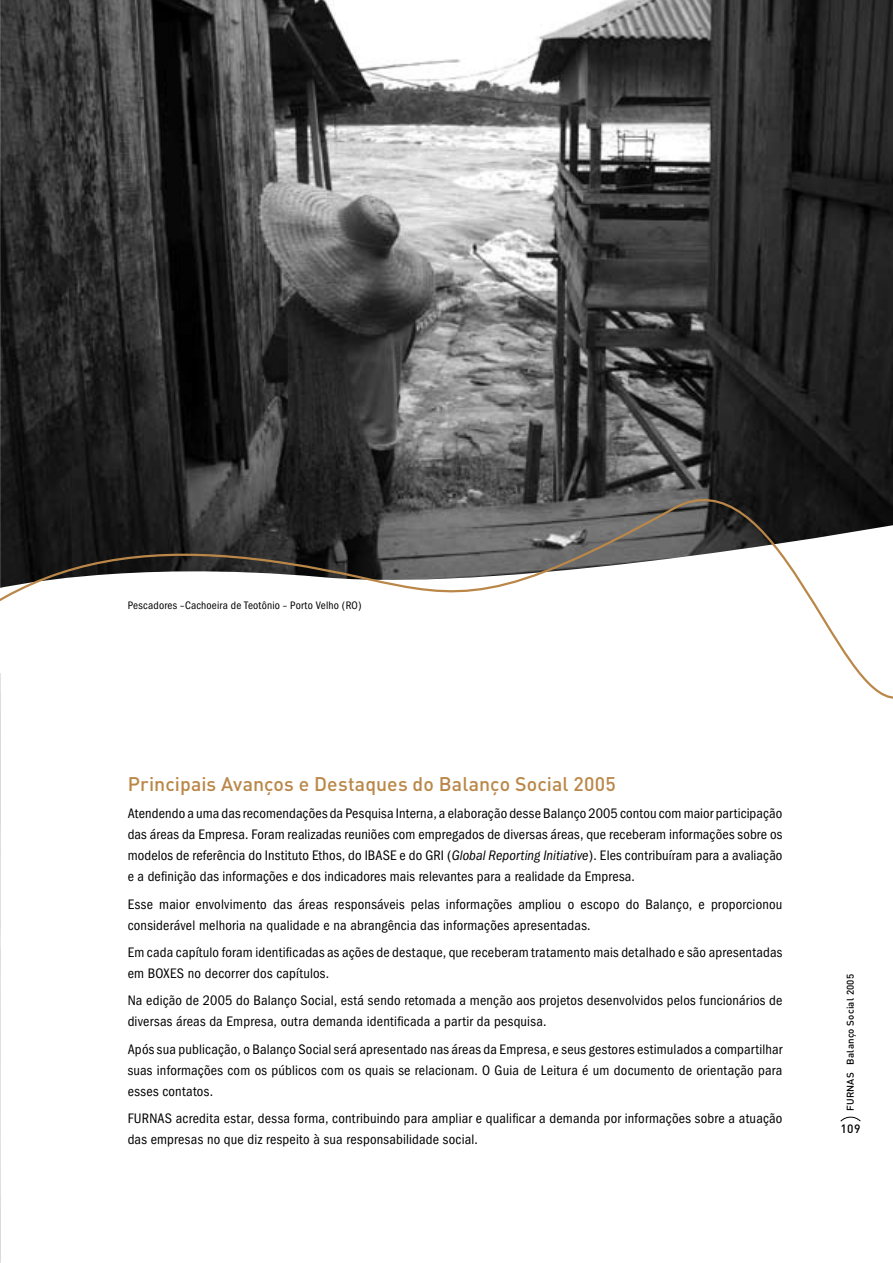
<style>
.page{position:relative;width:893px;height:1263px;background:#fff}
.page>*{position:absolute;margin:0;border:0;box-sizing:border-box;transform-origin:0 0}
.t1{font:500 19.5px "DIN";letter-spacing:.005em;color:#ba8748}
.t2{font:condensed 14.25px/21px "Franklin Gothic";letter-spacing:.015em;color:#000}
.t3{font:500 12px "DIN";color:#000}
.t4{font:condensed 11.25px "Franklin Gothic";letter-spacing:.015em;color:#000}
.t5{font:500 9.75px "DIN";letter-spacing:.02em;color:#000}
.s1{font-style:italic}
</style>
<div class="page">
<svg style="left:840px;top:1116px;width:21px;height:6px"></svg>
<img style="left:0;top:838px;width:1px;height:425px">
<img style="left:0;top:0;width:893px;height:449px">
<svg style="left:0;top:449px;width:893px;height:389px"></svg>
<p class="t4" style="left:128px;top:599px;width:235px">Pescadores –Cachoeira de Teotônio – Porto Velho (RO)</p>
<h1 class="t1" style="left:128px;top:771px;width:490px">Principais Avanços e Destaques do Balanço Social 2005</h1>
<p class="t2" style="left:128px;top:803px;width:656px;text-align:justify">Atendendo a uma das recomendações da Pesquisa Interna, a elaboração desse Balanço 2005 contou com maior participação das áreas da Empresa. Foram realizadas reuniões com empregados de diversas áreas, que receberam informações sobre os modelos de referência do Instituto Ethos, do IBASE e do GRI (<span class="s1">Global Reporting Initiative</span>). Eles contribuíram para a avaliação e a definição das informações e dos indicadores mais relevantes para a realidade da Empresa.</p>
<p class="t2" style="left:128px;top:893px;width:656px">Esse maior envolvimento das áreas responsáveis pelas informações ampliou o escopo do Balanço, e proporcionou considerável melhoria na qualidade e na abrangência das informações apresentadas.</p>
<p class="t2" style="left:128px;top:942px;width:656px">Em cada capítulo foram identificadas as ações de destaque, que receberam tratamento mais detalhado e são apresentadas em BOXES no decorrer dos capítulos.</p>
<p class="t2" style="left:128px;top:990px;width:656px">Na edição de 2005 do Balanço Social, está sendo retomada a menção aos projetos desenvolvidos pelos funcionários de diversas áreas da Empresa, outra demanda identificada a partir da pesquisa.</p>
<p class="t2" style="left:128px;top:1039px;width:656px;text-align:justify">Após sua publicação, o Balanço Social será apresentado nas áreas da Empresa, e seus gestores estimulados a compartilhar suas informações com os públicos com os quais se relacionam. O Guia de Leitura é um documento de orientação para esses contatos.</p>
<p class="t2" style="left:128px;top:1108px;width:656px">FURNAS acredita estar, dessa forma, contribuindo para ampliar e qualificar a demanda por informações sobre a atuação das empresas no que diz respeito à sua responsabilidade social.</p>
<p class="t5" style="left:844px;top:1111px;width:138px;rotate:-90deg">FURNAS Balanço Social 2005</p>
<p class="t3" style="left:840px;top:1121px;width:20px">109</p>
</div>
